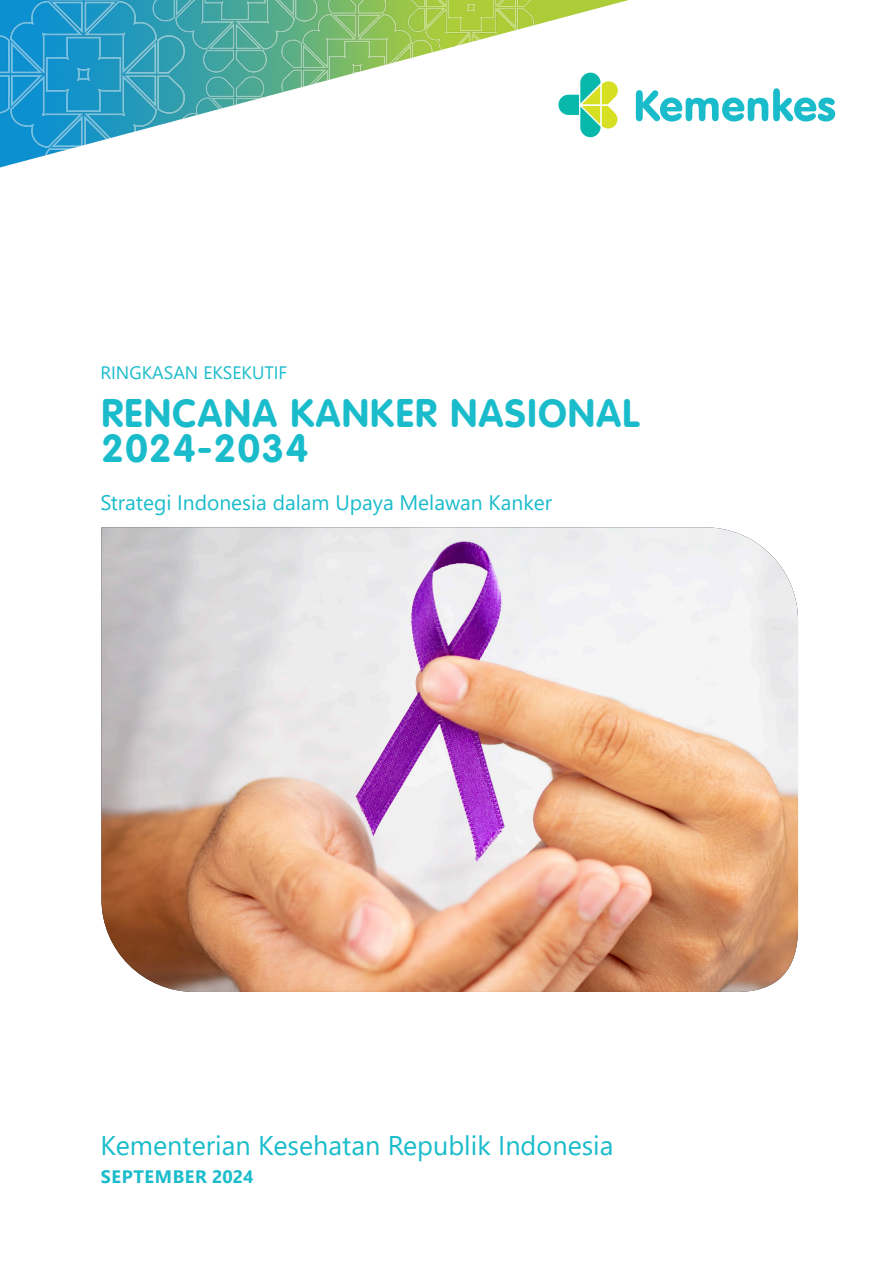
<style>
.page{position:relative;width:893px;height:1263px;background:#fff}
.page>*{position:absolute;margin:0;border:0;box-sizing:border-box;transform-origin:0 0}
.t1{font:39px "VAG Rounded Bold";letter-spacing:.04em;color:#1abccb}
.t2{font:27px "Segoe UI";color:#1abccb}
.t3{font:21px "Segoe UI";color:#1abccb}
.t4{font:18px "Segoe UI";color:#1abccb}
.t5{font:700 18px "Segoe UI";letter-spacing:.035em;color:#1abccb}
</style>
<div class="page">
<img style="left:535px;top:0;width:94px;height:138px">
<svg style="left:558px;top:73px;width:61px;height:64px"></svg>
<svg style="left:636px;top:88px;width:199px;height:34px"></svg>
<img style="left:0;top:0;width:157px;height:168px">
<img style="left:150px;top:0;width:129px;height:74px">
<img style="left:157px;top:74px;width:122px;height:52px">
<img style="left:279px;top:0;width:127px;height:93px">
<img style="left:406px;top:0;width:129px;height:60px">
<img style="left:101px;top:527px;width:697px;height:465px">
<p class="t4" style="left:100px;top:356px;width:189px">RINGKASAN EKSEKUTIF</p>
<p class="t1" style="left:101px;top:390px;width:539px">RENCANA KANKER NASIONAL</p>
<p class="t1" style="left:101px;top:425px;width:208px">2024-2034</p>
<p class="t3" style="left:100px;top:483px;width:453px">Strategi Indonesia dalam Upaya Melawan Kanker</p>
<p class="t2" style="left:100px;top:1120px;width:514px">Kementerian Kesehatan Republik Indonesia</p>
<p class="t5" style="left:101px;top:1159px;width:154px">SEPTEMBER 2024</p>
</div>
